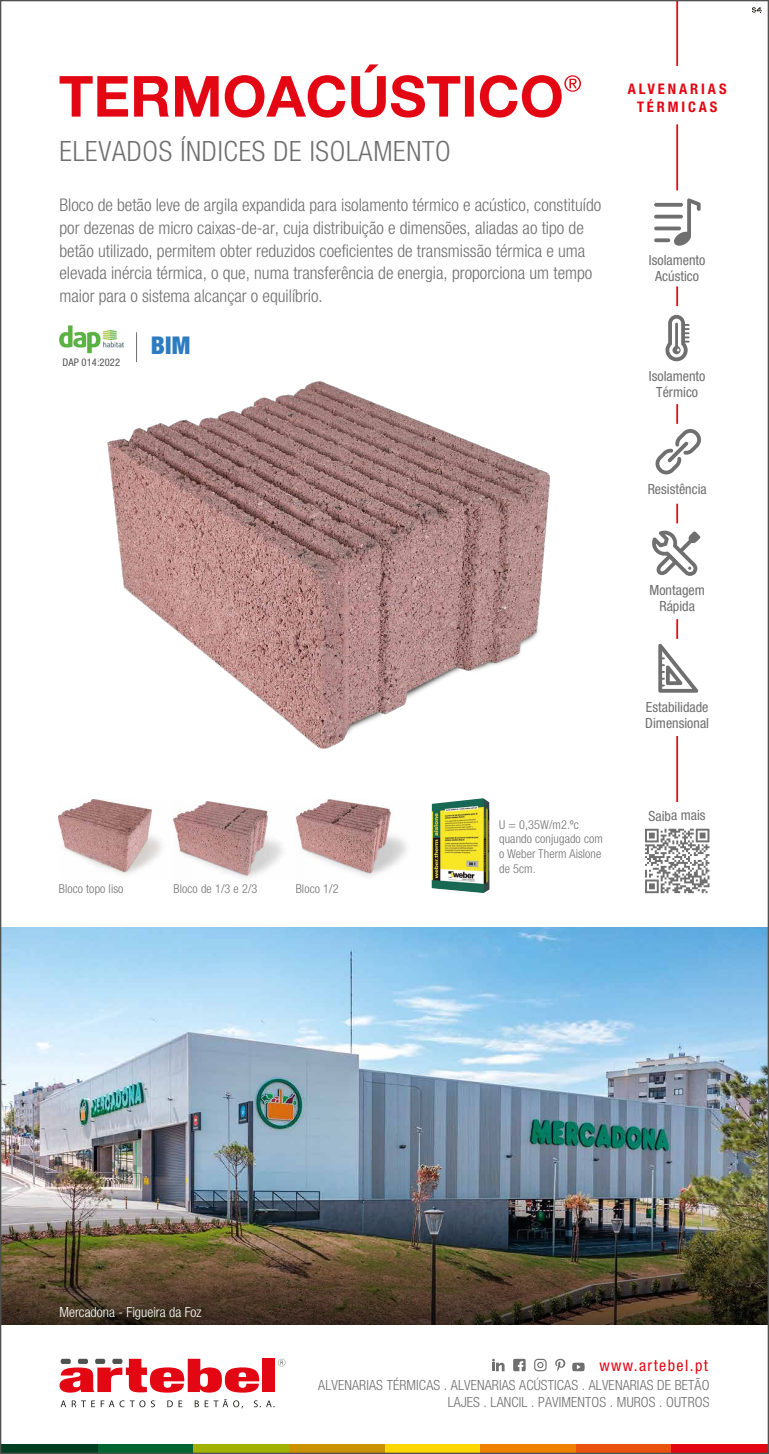
<style>
.page{position:relative;width:769px;height:1454px;background:#fff}
.page>*{position:absolute;margin:0;border:0;box-sizing:border-box;transform-origin:0 0}
.t1{font:300 condensed 28px "Helvetica Neue";letter-spacing:.025em;color:#706f6f}
.t2{font:900 condensed 24.5px "Helvetica Neue";color:#2d7bc0}
.t3{font:300 condensed 17.5px/22.8px "Helvetica Neue";color:#706f6f}
.t4{font:condensed 15.75px "Helvetica Neue";letter-spacing:.09em;color:#e30613}
.t5{font:700 condensed 14.53px/17.5px "Helvetica Neue";letter-spacing:.2em;color:#e30613;text-align:center}
.t6{font:condensed 14px/16.1px "Helvetica Neue";color:#706f6f;text-align:center}
.t7{font:300 condensed 14px/16.8px "Helvetica Neue";letter-spacing:.01em;color:#706f6f;text-align:right}
.t8{font:300 condensed 14px "Helvetica Neue";color:#fff}
.t9{font:300 condensed 12.25px/14.7px "Helvetica Neue";letter-spacing:.01em;color:#706f6f}
.t10{font:condensed 10.5px "Helvetica Neue";letter-spacing:.01em;color:#555454}
</style>
<div class="page">
<img style="left:0;top:0;width:769px;height:1453px">
<h1 class="t1" style="left:60px;top:135px;width:393px">ELEVADOS ÍNDICES DE ISOLAMENTO</h1>
<p class="t3" style="left:60px;top:193px;width:543px">Bloco de betão leve de argila expandida para isolamento térmico e acústico, constituído por dezenas de micro caixas-de-ar, cuja distribuição e dimensões, aliadas ao tipo de betão utilizado, permitem obter reduzidos coeficientes de transmissão térmica e uma elevada inércia térmica, o que, numa transferência de energia, proporciona um tempo maior para o sistema alcançar o equilíbrio.</p>
<p class="t10" style="left:62px;top:356px;width:59px">DAP 014:2022</p>
<h2 class="t2" style="left:151px;top:330px;width:41px">BIM</h2>
<p class="t5" style="left:628px;top:80px;width:100px">ALVENARIAS<br>TÉRMICAS</p>
<p class="t6" style="left:649px;top:252px;width:58px">Isolamento<br>Acústico</p>
<p class="t6" style="left:649px;top:367px;width:58px">Isolamento<br>Térmico</p>
<p class="t6" style="left:648px;top:481px;width:61px">Resistência</p>
<p class="t9" style="left:59px;top:881px;width:66px">Bloco topo liso</p>
<p class="t9" style="left:174px;top:881px;width:85px">Bloco de 1/3 e 2/3</p>
<p class="t9" style="left:296px;top:881px;width:44px">Bloco 1/2</p>
<p class="t9" style="left:499px;top:816px;width:105px">U = 0,35W/m2.ºc quando conjugado com o Weber Therm Aislone de 5cm.</p>
<p class="t6" style="left:649px;top:582px;width:57px">Montagem<br>Rápida</p>
<p class="t6" style="left:645px;top:699px;width:65px;text-align:left">Estabilidade<br>Dimensional</p>
<p class="t6" style="left:648px;top:807px;width:59px">Saiba mais</p>
<p class="t8" style="left:60px;top:1303px;width:143px">Mercadona - Figueira da Foz</p>
<p class="t4" style="left:599px;top:1356px;width:110px">www.artebel.pt</p>
<p class="t7" style="left:318px;top:1376px;width:393px">ALVENARIAS TÉRMICAS . ALVENARIAS ACÚSTICAS . ALVENARIAS DE BETÃO<br>LAJES . LANCIL . PAVIMENTOS . MUROS . OUTROS</p>
</div>
